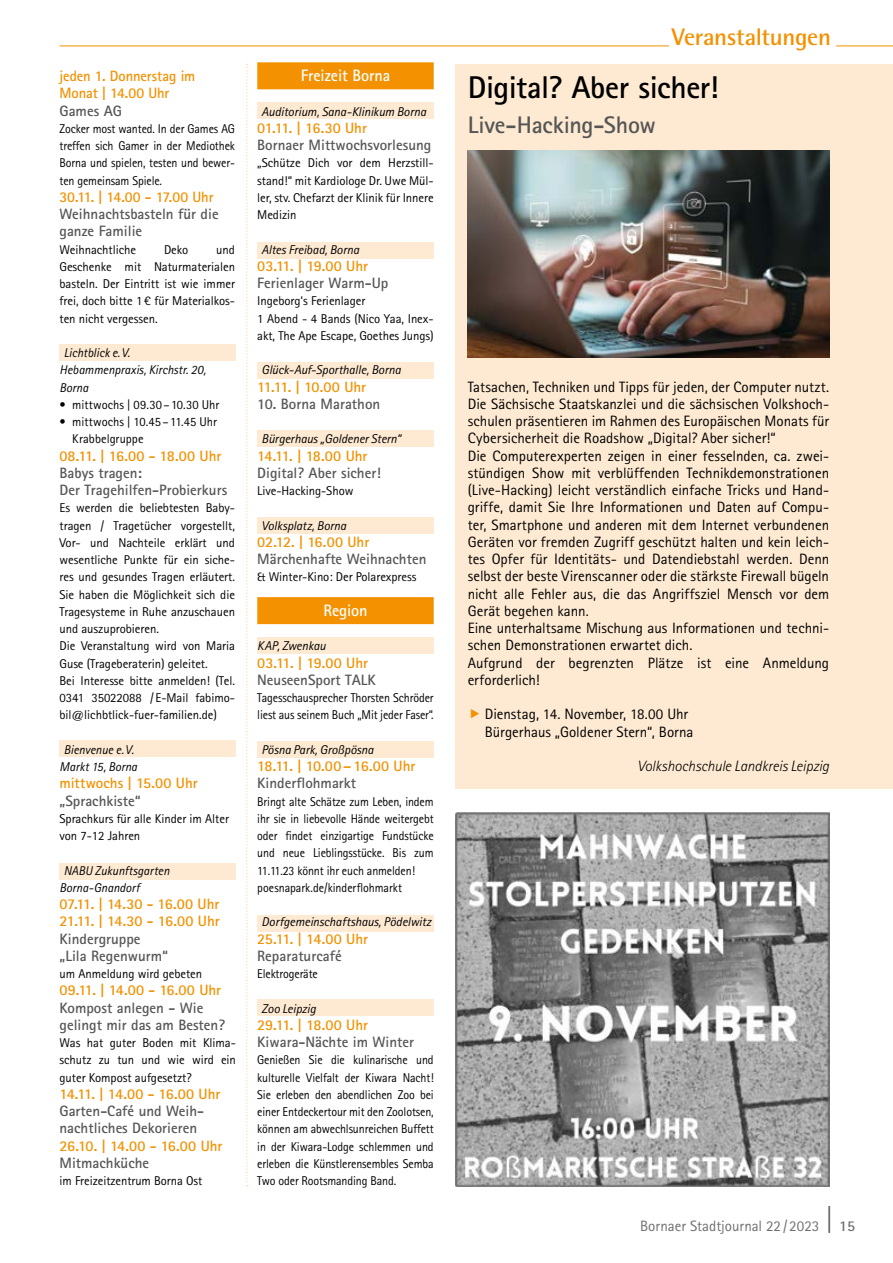
<style>
.page{position:relative;width:893px;height:1263px;background:#fff}
.page>*{position:absolute;margin:0;border:0;box-sizing:border-box;transform-origin:0 0}
.t1{font:700 31.5px "Rotis Sans Serif Std";letter-spacing:-.015em;color:#000}
.t2{font:700 24px "Rotis Sans Serif Std";letter-spacing:-.01em;color:#565655}
.t3{font:700 24px "Rotis Semi Sans Std";letter-spacing:-.015em;color:#f39100}
.t4{font:700 16.5px "Rotis Sans Serif Std";letter-spacing:-.005em;color:#fff}
.t5{font:15px/17.2px "Rotis Sans Serif Std";color:#000}
.t6{font:700 15px/17.2px "Rotis Sans Serif Std";color:#565655}
.t7{font:700 15px/17.2px "Rotis Sans Serif Std";letter-spacing:-.005em;color:#f39100}
.t8{font:700 15px "Rotis Sans Serif Std";letter-spacing:-.03em;color:#f39100}
.t9{font:700 15px "Rotis Sans Serif Std";letter-spacing:-.025em;color:#f39100}
.t10{font:italic 300 15px "Rotis Sans Serif Std";letter-spacing:-.005em;color:#000}
.t11{font:15px "Rotis Sans Serif Std";color:#6e6e6e}
.t12{font:700 15px "Rotis Sans Serif Std";color:#6e6e6e}
.t13{font:12.75px/17.2px "Rotis Sans Serif Std";letter-spacing:-.005em;color:#000}
.t14{font:12.75px/17.2px "Rotis Sans Serif Std";letter-spacing:-.005em;color:#000;text-align:justify;scale:.94 1}
.t15{font:italic 12.75px/17.2px "Rotis Sans Serif Std";color:#000}
</style>
<div class="page">
<hr style="left:60px;top:46px;width:833px;height:1px;background:#f39100">
<div style="left:669px;top:28px;width:166px;height:33px;background:#fff"></div>
<div style="left:257px;top:517px;width:177px;height:17px;background:#feead2"></div>
<div style="left:257px;top:637px;width:177px;height:17px;background:#feead2"></div>
<div style="left:258px;top:741px;width:176px;height:17px;background:#feead2"></div>
<div style="left:258px;top:915px;width:176px;height:16px;background:#feead2"></div>
<div style="left:257px;top:999px;width:177px;height:17px;background:#feead2"></div>
<div style="left:257px;top:102px;width:177px;height:17px;background:#feead2"></div>
<div style="left:257px;top:242px;width:177px;height:16px;background:#feead2"></div>
<div style="left:257px;top:363px;width:177px;height:16px;background:#feead2"></div>
<div style="left:257px;top:430px;width:177px;height:17px;background:#feead2"></div>
<div style="left:60px;top:344px;width:176px;height:16px;background:#feead2"></div>
<div style="left:60px;top:740px;width:176px;height:17px;background:#feead2"></div>
<div style="left:60px;top:863px;width:176px;height:17px;background:#feead2"></div>
<svg style="left:829px;top:1206px;width:1px;height:27px"></svg>
<svg style="left:246px;top:64px;width:2px;height:1122px"></svg>
<div style="left:257px;top:62px;width:177px;height:27px;background:#f39100"></div>
<div style="left:257px;top:597px;width:177px;height:27px;background:#f39100"></div>
<div style="left:455px;top:64px;width:438px;height:724px;background:#feead2"></div>
<img style="left:455px;top:812px;width:374px;height:374px">
<img style="left:468px;top:150px;width:361px;height:207px">
<p class="t7" style="left:60px;top:67px;width:137px">jeden 1. Donnerstag im<br>Monat | 14.00 Uhr</p>
<p class="t6" style="left:60px;top:102px;width:64px">Games AG</p>
<p class="t14" style="left:60px;top:120px;width:188px">Zocker most wanted. In der Games AG treffen sich Gamer in der Mediothek Borna und spielen, testen und bewer&shy;ten gemeinsam Spiele.</p>
<p class="t7" style="left:60px;top:188px;width:155px">30.11. | 14.00 - 17.00 Uhr</p>
<p class="t6" style="left:60px;top:205px;width:161px">Weihnachtsbasteln für die ganze Familie</p>
<p class="t13" style="left:60px;top:241px;width:78px">Weihnachtliche</p>
<p class="t13" style="left:164px;top:241px;width:26px">Deko</p>
<p class="t13" style="left:60px;top:241px;width:177px;text-align:justify;text-indent:157px">und Geschenke mit Naturmaterialen basteln. Der Eintritt ist wie immer frei, doch bitte 1€ für Materialkos&shy;ten nicht vergessen.</p>
<p class="t15" style="left:60px;top:344px;width:148px;text-indent:4px">Lichtblick e.V.<br>Hebammenpraxis, Kirchstr. 20,<br>Borna</p>
<p class="t13" style="left:60px;top:396px;width:161px">• mittwochs | 09.30–10.30 Uhr</p>
<p class="t13" style="left:72px;top:413px;width:146px;text-indent:-13px">• mittwochs | 10.45–11.45 Uhr<br>Krabbelgruppe</p>
<p class="t7" style="left:60px;top:447px;width:163px">08.11. | 16.00 - 18.00 Uhr</p>
<p class="t6" style="left:60px;top:464px;width:169px">Babys tragen:<br>Der Tragehilfen-Probierkurs</p>
<p class="t13" style="left:60px;top:499px;width:177px">Es werden die beliebtesten Baby&shy;tragen / Tragetücher vorgestellt, Vor- und Nachteile erklärt und wesentliche Punkte für ein siche&shy;res und gesundes Tragen erläutert.<br>Sie haben die Möglichkeit sich die Tragesysteme in Ruhe anzuschauen und auszuprobieren.<br>Die Veranstaltung wird von Maria Guse (Trageberaterin) geleitet.<br>Bei Interesse bitte anmelden! (Tel.<br>0341 35022088 /E-Mail fabimo&shy;bil@lichbtlick-fuer-familien.de)</p>
<p class="t15" style="left:60px;top:741px;width:79px;text-align:center">Bienvenue e.V.<br>Markt 15, Borna</p>
<p class="t7" style="left:60px;top:774px;width:140px">mittwochs | 15.00 Uhr</p>
<p class="t6" style="left:60px;top:792px;width:83px">„Sprachkiste“</p>
<p class="t13" style="left:60px;top:810px;width:171px">Sprachkurs für alle Kinder im Alter von 7-12 Jahren</p>
<p class="t15" style="left:60px;top:862px;width:112px;text-indent:4px">NABU Zukunftsgarten<br>Borna-Gnandorf</p>
<p class="t7" style="left:60px;top:895px;width:162px">07.11. | 14.30 - 16.00 Uhr<br>21.11. | 14.30 - 16.00 Uhr</p>
<p class="t6" style="left:60px;top:930px;width:110px">Kindergruppe „Lila Regenwurm“</p>
<p class="t13" style="left:60px;top:965px;width:144px">um Anmeldung wird gebeten</p>
<p class="t7" style="left:60px;top:981px;width:163px">09.11. | 14.00 - 16.00 Uhr</p>
<p class="t6" style="left:60px;top:999px;width:167px">Kompost anlegen - Wie gelingt mir das am Besten?</p>
<p class="t13" style="left:60px;top:1034px;width:178px;text-align:justify">Was hat guter Boden mit Klima&shy;schutz zu tun und wie wird ein guter Kompost aufgesetzt?</p>
<p class="t8" style="left:60px;top:1084px;width:162px">14.11. | 14.00 - 16.00 Uhr</p>
<p class="t6" style="left:60px;top:1102px;width:146px">Garten-Café und Weih&shy;nachtliches Dekorieren</p>
<p class="t7" style="left:60px;top:1137px;width:165px">26.10. | 14.00 - 16.00 Uhr</p>
<p class="t6" style="left:60px;top:1154px;width:91px">Mitmachküche</p>
<p class="t13" style="left:60px;top:1172px;width:144px">im Freizeitzentrum Borna Ost</p>
<p class="t4" style="left:301px;top:65px;width:91px">Freizeit Borna</p>
<p class="t15" style="left:261px;top:103px;width:166px">Auditorium, Sana-Klinikum Borna</p>
<p class="t7" style="left:257px;top:119px;width:111px">01.11. | 16.30 Uhr</p>
<p class="t6" style="left:257px;top:136px;width:176px">Bornaer Mittwochsvorlesung</p>
<p class="t13" style="left:257px;top:154px;width:178px;text-align:justify">„Schütze Dich vor dem Herzstill&shy;stand!“ mit Kardiologe Dr. Uwe Mül&shy;ler, stv. Chefarzt der Klinik für Innere Medizin</p>
<p class="t15" style="left:261px;top:241px;width:99px">Altes Freibad, Borna</p>
<p class="t7" style="left:257px;top:257px;width:112px">03.11. | 19.00 Uhr</p>
<p class="t6" style="left:257px;top:274px;width:133px">Ferienlager Warm-Up</p>
<p class="t13" style="left:257px;top:292px;width:178px">Ingeborg‘s Ferienlager<br>1 Abend - 4 Bands (Nico Yaa, Inex&shy;akt, The Ape Escape, Goethes Jungs)</p>
<p class="t15" style="left:261px;top:361px;width:141px">Glück-Auf-Sporthalle, Borna</p>
<p class="t9" style="left:257px;top:377px;width:110px">11.11. | 10.00 Uhr</p>
<p class="t6" style="left:257px;top:395px;width:125px">10. Borna Marathon</p>
<p class="t15" style="left:261px;top:430px;width:141px">Bürgerhaus „Goldener Stern“</p>
<p class="t8" style="left:257px;top:446px;width:112px">14.11. | 18.00 Uhr</p>
<p class="t6" style="left:257px;top:464px;width:125px">Digital? Aber sicher!</p>
<p class="t13" style="left:257px;top:482px;width:98px">Live-Hacking-Show</p>
<p class="t15" style="left:261px;top:517px;width:86px">Volksplatz, Borna</p>
<p class="t7" style="left:257px;top:533px;width:114px">02.12. | 16.00 Uhr</p>
<p class="t6" style="left:257px;top:550px;width:171px">Märchenhafte Weihnachten</p>
<p class="t13" style="left:257px;top:568px;width:161px">&amp; Winter-Kino: Der Polarexpress</p>
<p class="t4" style="left:323px;top:600px;width:46px">Region</p>
<p class="t15" style="left:257px;top:637px;width:70px">KAP, Zwenkau</p>
<p class="t7" style="left:257px;top:654px;width:112px">03.11. | 19.00 Uhr</p>
<p class="t6" style="left:257px;top:671px;width:120px">NeuseenSport TALK</p>
<p class="t14" style="left:257px;top:689px;width:189px">Tagesschausprecher Thorsten Schröder liest aus seinem Buch „Mit jeder Faser“.</p>
<p class="t15" style="left:261px;top:741px;width:114px">Pösna Park, Großpösna</p>
<p class="t9" style="left:257px;top:756px;width:160px">18.11. | 10.00–16.00 Uhr</p>
<p class="t6" style="left:257px;top:774px;width:100px">Kinderflohmarkt</p>
<p class="t14" style="left:257px;top:793px;width:189px;text-align:left">Bringt alte Schätze zum Leben, indem ihr sie in liebevolle Hände weitergebt oder findet einzigartige Fundstücke und neue Lieblingsstücke. Bis zum 11.11.23 könnt ihr euch anmelden! poesnapark.de/kinderflohmarkt</p>
<p class="t15" style="left:261px;top:913px;width:171px">Dorfgemeinschaftshaus, Pödelwitz</p>
<p class="t7" style="left:257px;top:930px;width:112px">25.11. | 14.00 Uhr</p>
<p class="t6" style="left:257px;top:947px;width:86px">Reparaturcafé</p>
<p class="t14" style="left:257px;top:965px;width:66px">Elektrogeräte</p>
<p class="t15" style="left:261px;top:1000px;width:56px">Zoo Leipzig</p>
<p class="t7" style="left:257px;top:1016px;width:112px">29.11. | 18.00 Uhr</p>
<p class="t6" style="left:257px;top:1033px;width:158px">Kiwara-Nächte im Winter</p>
<p class="t14" style="left:257px;top:1051px;width:189px">Genießen Sie die kulinarische und kulturelle Vielfalt der Kiwara Nacht!<br>Sie erleben den abendlichen Zoo bei einer Entdeckertour mit den Zoolotsen, können am abwechlsunreichen Buffett in der Kiwara-Lodge schlemmen und erleben die Künstlerensembles Semba Two oder Rootsmanding Band.</p>
<h2 class="t3" style="left:672px;top:22px;width:161px">Veranstaltungen</h2>
<h1 class="t1" style="left:468px;top:68px;width:252px">Digital? Aber sicher!</h1>
<h2 class="t2" style="left:468px;top:109px;width:190px">Live-Hacking-Show</h2>
<p class="t5" style="left:468px;top:378px;width:363px">Tatsachen, Techniken und Tipps für jeden, der Computer nutzt.<br>Die Sächsische Staatskanzlei und die sächsischen Volkshoch&shy;schulen präsentieren im Rahmen des Europäischen Monats für Cybersicherheit die Roadshow „Digital? Aber sicher!“<br>Die Computerexperten zeigen in einer fesselnden, ca. zwei&shy;stündigen Show mit verblüffenden Technikdemonstrationen (Live-Hacking) leicht verständlich einfache Tricks und Hand&shy;griffe, damit Sie Ihre Informationen und Daten auf Compu&shy;ter, Smartphone und anderen mit dem Internet verbundenen Geräten vor fremden Zugriff geschützt halten und kein leich&shy;tes Opfer für Identitäts- und Datendiebstahl werden. Denn selbst der beste Virenscanner oder die stärkste Firewall bügeln nicht alle Fehler aus, die das Angriffsziel Mensch vor dem Gerät begehen kann.<br>Eine unterhaltsame Mischung aus Informationen und techni&shy;schen Demonstrationen erwartet dich.<br>Aufgrund der begrenzten Plätze ist eine Anmeldung erforderlich!</p>
<p class="t5" style="left:485px;top:705px;width:210px">Dienstag, 14. November, 18.00 Uhr<br>Bürgerhaus „Goldener Stern“, Borna</p>
<p class="t10" style="left:637px;top:757px;width:193px">Volkshochschule Landkreis Leipzig</p>
<p class="t11" style="left:640px;top:1217px;width:181px">Bornaer Stadtjournal 22/2023</p>
<p class="t12" style="left:839px;top:1217px;width:18px">15</p>
</div>
